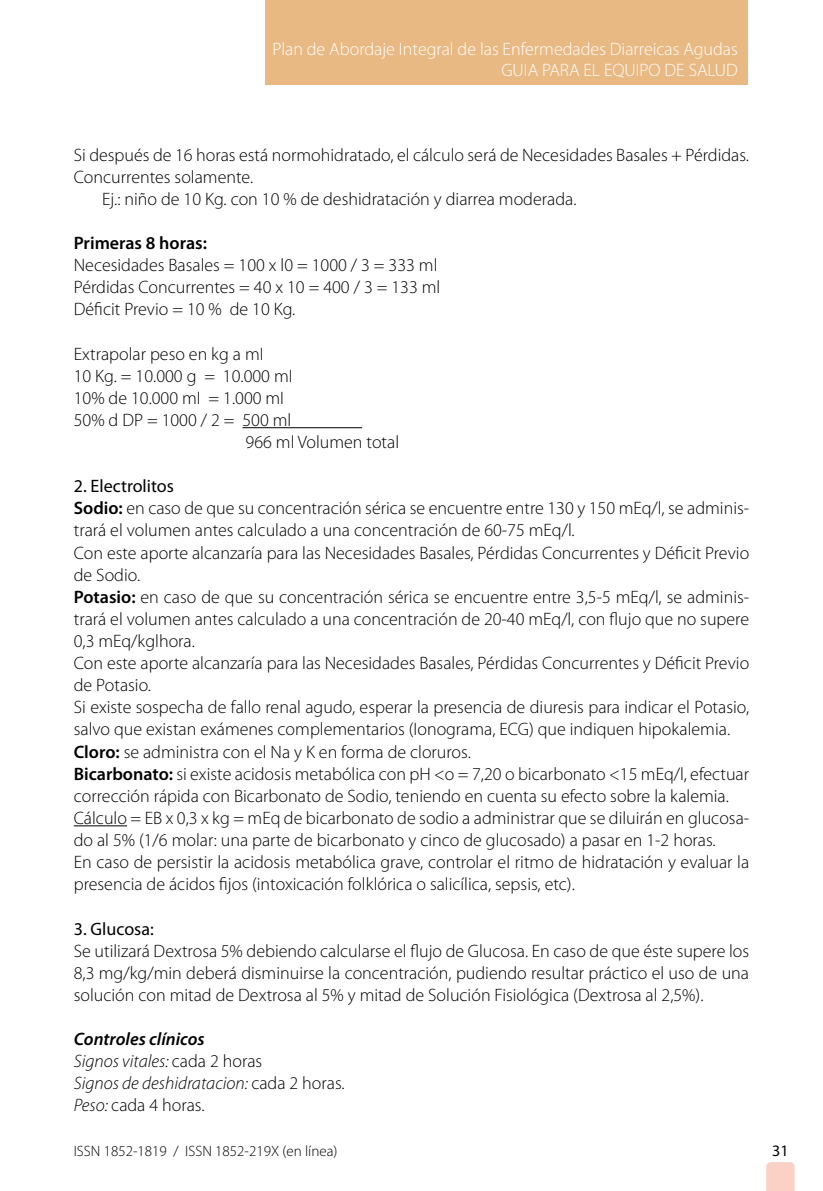
<style>
.page{position:relative;width:823px;height:1191px;background:#fff}
.page>*{position:absolute;margin:0;border:0;box-sizing:border-box;transform-origin:0 0}
.t1{font:300 18px/22.2px "Myriad Pro";color:#000}
.t2{font:italic 300 18px/22.2px "Myriad Pro";color:#000}
.t3{font:300 18px/21.6px "Myriad Pro";color:#fff;text-align:right}
.t4{font:600 18px "Myriad Pro";color:#000}
.t5{font:18px "Myriad Pro";color:#000}
.t6{font:16px "Myriad Pro";color:#000}
.t7{font:300 15px "Myriad Pro";color:#000}
.s1{font-weight:400}
.s2{font-weight:600}
.s3{font-style:normal}
</style>
<div class="page">
<svg style="left:766px;top:1162px;width:28px;height:29px"></svg>
<div style="left:265px;top:0;width:482px;height:85px;background:#e9b983"></div>
<hr style="left:242px;top:427px;width:120px;height:1px;background:#000">
<hr style="left:74px;top:825px;width:53px;height:1px;background:#000">
<p class="t3" style="left:272px;top:38px;width:466px">Plan de Abordaje Integral de las Enfermedades Diarreicas Agudas<br>GUIA PARA EL EQUIPO DE SALUD</p>
<p class="t1" style="left:74px;top:144px;width:676px">Si después de 16 horas está normohidratado, el cálculo será de Necesidades Basales + Pérdidas.</p>
<p class="t1" style="left:74px;top:166px;width:181px">Concurrentes solamente.</p>
<p class="t1" style="left:102px;top:188px;width:475px">Ej.: niño de 10 Kg. con 10 % de deshidratación y diarrea moderada.</p>
<p class="t4" style="left:74px;top:231px;width:135px">Primeras 8 horas:</p>
<p class="t1" style="left:74px;top:254px;width:368px">Necesidades Basales = 100 x l0 = 1000 / 3 = 333 ml<br>Pérdidas Concurrentes = 40 x 10 = 400 / 3 = 133 ml<br>Déficit Previo = 10 % de 10 Kg.</p>
<p class="t1" style="left:74px;top:343px;width:191px">Extrapolar peso en kg a mI</p>
<p class="t1" style="left:74px;top:365px;width:220px">10 Kg. = 10.000 g = 10.000 mI</p>
<p class="t1" style="left:74px;top:387px;width:212px">10% de 10.000 mI = 1.000 mI</p>
<p class="t1" style="left:74px;top:409px;width:219px">50% d DP = 1000 / 2 = 500 ml</p>
<p class="t1" style="left:245px;top:431px;width:155px">966 ml Volumen total</p>
<p class="t1" style="left:74px;top:475px;width:676px"><span class="s1">2. Electrolitos<br></span><span class="s2">Sodio:</span> en caso de que su concentración sérica se encuentre entre 130 y 150 mEq/l, se adminis&shy;trará el volumen antes calculado a una concentración de 60-75 mEq/l.<br>Con este aporte alcanzaría para las Necesidades Basales, Pérdidas Concurrentes y Déficit Previo de Sodio.<br><span class="s2">Potasio:</span> en caso de que su concentración sérica se encuentre entre 3,5-5 mEq/l, se adminis&shy;trará el volumen antes calculado a una concentración de 20-40 mEq/l, con flujo que no supere 0,3 mEq/kglhora.<br>Con este aporte alcanzaría para las Necesidades Basales, Pérdidas Concurrentes y Déficit Previo de Potasio.<br>Si existe sospecha de fallo renal agudo, esperar la presencia de diuresis para indicar el Potasio, salvo que existan exámenes complementarios (Ionograma, ECG) que indiquen hipokalemia.<br><span class="s2">Cloro:</span> se administra con el Na y K en forma de cloruros.<br><span class="s2">Bicarbonato:</span> si existe acidosis metabólica con pH &lt;o = 7,20 o bicarbonato &lt;15 mEq/l, efectuar corrección rápida con Bicarbonato de Sodio, teniendo en cuenta su efecto sobre la kalemia.<br>Cálculo = EB x 0,3 x kg = mEq de bicarbonato de sodio a administrar que se diluirán en glucosa&shy;do al 5% (1/6 molar: una parte de bicarbonato y cinco de glucosado) a pasar en 1-2 horas.<br>En caso de persistir la acidosis metabólica grave, controlar el ritmo de hidratación y evaluar la presencia de ácidos fijos (intoxicación folklórica o salicílica, sepsis, etc).</p>
<p class="t5" style="left:74px;top:917px;width:81px">3. Glucosa:</p>
<p class="t1" style="left:74px;top:939px;width:676px;text-align:justify">Se utilizará Dextrosa 5% debiendo calcularse el flujo de Glucosa. En caso de que éste supere los 8,3 mg/kg/min deberá disminuirse la concentración, pudiendo resultar práctico el uso de una solución con mitad de Dextrosa al 5% y mitad de Solución Fisiológica (Dextrosa al 2,5%).</p>
<p class="t2" style="left:74px;top:1028px;width:272px"><span class="s2">Controles clínicos<br></span>Signos vitales: <span class="s3">cada 2 horas<br></span>Signos de deshidratacion: <span class="s3">cada 2 horas.<br></span>Peso: <span class="s3">cada 4 horas.</span></p>
<p class="t7" style="left:74px;top:1143px;width:265px">ISSN 1852-1819 / ISSN 1852-219X (en línea)</p>
<p class="t6" style="left:771px;top:1140px;width:18px">31</p>
</div>
